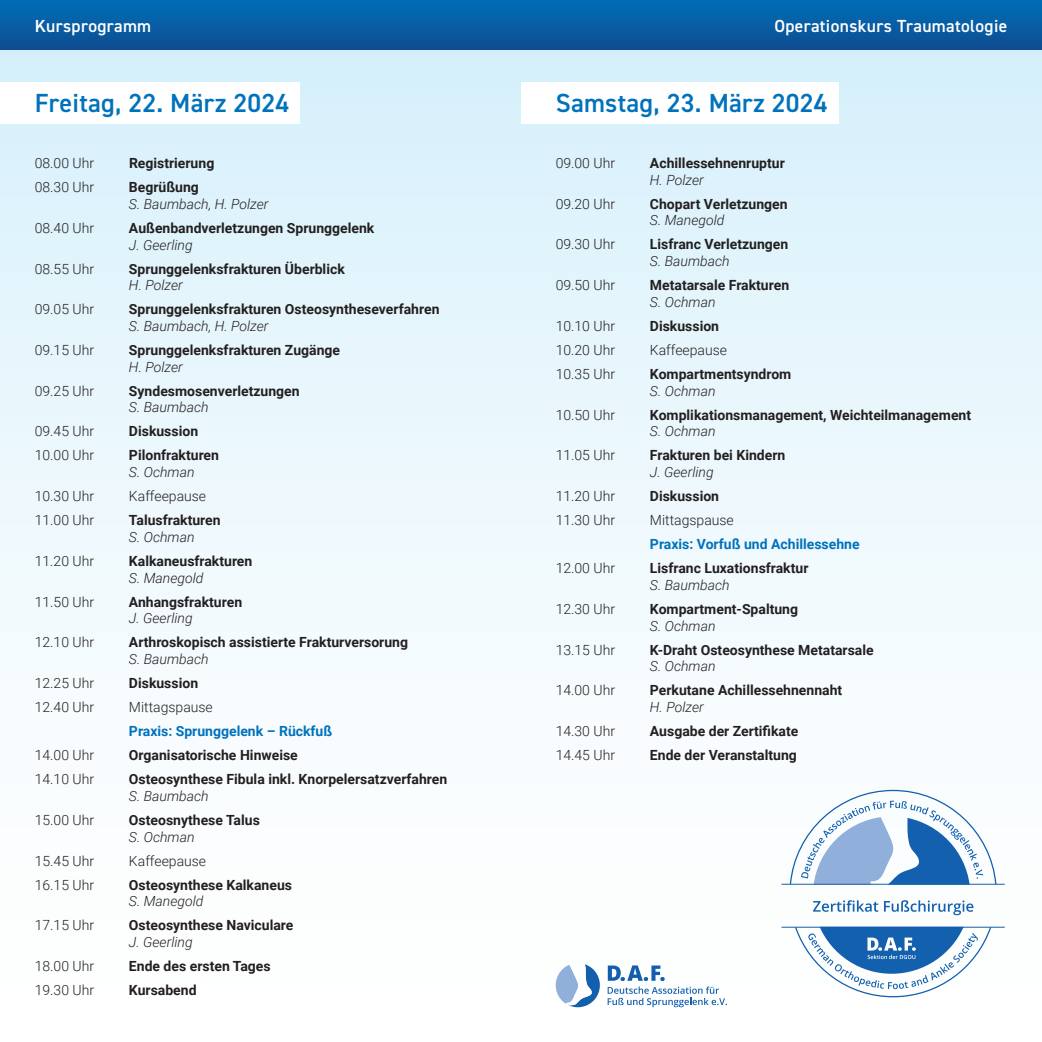
<style>
.page{position:relative;width:1042px;height:1042px;background:#fff}
.page>*{position:absolute;margin:0;border:0;box-sizing:border-box;transform-origin:0 0}
.t1{font:600 26.25px "DIN2014";letter-spacing:.01em;color:#0072bc}
.t2{font:600 17.5px "DIN2014";letter-spacing:.02em;color:#fff}
.t3{font:700 14px "Roboto";color:#231f20}
.t4{font:300 14px "Roboto";color:#231f20}
.t5{font:italic 300 14px "Roboto";color:#231f20}
.t6{font:700 14px "Roboto";color:#0072bc}
</style>
<div class="page">
<div style="left:0;top:50px;width:1042px;height:992px;background:linear-gradient(to bottom,#d8f1fb,#fff)"></div>
<div style="left:507px;top:0;width:535px;height:50px;background:linear-gradient(to bottom,#006fb8,#104c91)"></div>
<div style="left:0;top:0;width:521px;height:50px;background:linear-gradient(to bottom,#006fb8,#104c91)"></div>
<div style="left:0;top:82px;width:300px;height:42px;background:#fff"></div>
<div style="left:521px;top:82px;width:317px;height:42px;background:#fff"></div>
<svg style="left:556px;top:963px;width:44px;height:44px"></svg>
<svg style="left:607px;top:965px;width:120px;height:42px"></svg>
<svg style="left:789px;top:790px;width:208px;height:207px"></svg>
<hr style="left:781px;top:884px;width:223px;height:1px;background:#1360ae">
<hr style="left:781px;top:927px;width:223px;height:1px;background:#1360ae">
<p class="t2" style="left:35px;top:14px;width:118px">Kursprogramm</p>
<p class="t2" style="left:774px;top:14px;width:234px">Operationskurs Traumatologie</p>
<h1 class="t1" style="left:35px;top:85px;width:256px">Freitag, 22. März 2024</h1>
<h1 class="t1" style="left:556px;top:85px;width:273px">Samstag, 23. März 2024</h1>
<p class="t4" style="left:35px;top:153px;width:61px">08.00 Uhr</p>
<p class="t3" style="left:129px;top:153px;width:87px">Registrierung</p>
<p class="t4" style="left:35px;top:177px;width:61px">08.30 Uhr</p>
<p class="t3" style="left:129px;top:177px;width:71px">Begrüßung</p>
<p class="t5" style="left:129px;top:194px;width:141px">S. Baumbach, H. Polzer</p>
<p class="t4" style="left:35px;top:218px;width:61px">08.40 Uhr</p>
<p class="t3" style="left:129px;top:218px;width:247px">Außenbandverletzungen Sprunggelenk</p>
<p class="t5" style="left:129px;top:235px;width:65px">J. Geerling</p>
<p class="t4" style="left:35px;top:259px;width:61px">08.55 Uhr</p>
<p class="t3" style="left:129px;top:259px;width:217px">Sprunggelenksfrakturen Überblick</p>
<p class="t5" style="left:129px;top:275px;width:55px">H. Polzer</p>
<p class="t4" style="left:35px;top:299px;width:61px">09.05 Uhr</p>
<p class="t3" style="left:129px;top:299px;width:312px">Sprunggelenksfrakturen Osteosyntheseverfahren</p>
<p class="t5" style="left:129px;top:316px;width:141px">S. Baumbach, H. Polzer</p>
<p class="t4" style="left:35px;top:340px;width:61px">09.15 Uhr</p>
<p class="t3" style="left:129px;top:340px;width:213px">Sprunggelenksfrakturen Zugänge</p>
<p class="t5" style="left:129px;top:357px;width:55px">H. Polzer</p>
<p class="t4" style="left:35px;top:381px;width:61px">09.25 Uhr</p>
<p class="t3" style="left:129px;top:381px;width:172px">Syndesmosenverletzungen</p>
<p class="t5" style="left:129px;top:397px;width:81px">S. Baumbach</p>
<p class="t4" style="left:35px;top:421px;width:61px">09.45 Uhr</p>
<p class="t3" style="left:129px;top:421px;width:71px">Diskussion</p>
<p class="t4" style="left:35px;top:446px;width:61px">10.00 Uhr</p>
<p class="t3" style="left:129px;top:446px;width:92px">Pilonfrakturen</p>
<p class="t5" style="left:129px;top:462px;width:67px">S. Ochman</p>
<p class="t4" style="left:35px;top:486px;width:61px">10.30 Uhr</p>
<p class="t4" style="left:129px;top:486px;width:79px">Kaffeepause</p>
<p class="t4" style="left:35px;top:510px;width:61px">11.00 Uhr</p>
<p class="t3" style="left:129px;top:510px;width:93px">Talusfrakturen</p>
<p class="t5" style="left:129px;top:527px;width:67px">S. Ochman</p>
<p class="t4" style="left:35px;top:551px;width:61px">11.20 Uhr</p>
<p class="t3" style="left:129px;top:551px;width:125px">Kalkaneusfrakturen</p>
<p class="t5" style="left:129px;top:568px;width:76px">S. Manegold</p>
<p class="t4" style="left:35px;top:592px;width:61px">11.50 Uhr</p>
<p class="t3" style="left:129px;top:592px;width:115px">Anhangsfrakturen</p>
<p class="t5" style="left:129px;top:608px;width:65px">J. Geerling</p>
<p class="t4" style="left:35px;top:632px;width:61px">12.10 Uhr</p>
<p class="t3" style="left:129px;top:632px;width:280px">Arthroskopisch assistierte Frakturversorung</p>
<p class="t5" style="left:129px;top:649px;width:81px">S. Baumbach</p>
<p class="t4" style="left:35px;top:673px;width:61px">12.25 Uhr</p>
<p class="t3" style="left:129px;top:673px;width:71px">Diskussion</p>
<p class="t4" style="left:35px;top:697px;width:61px">12.40 Uhr</p>
<p class="t4" style="left:129px;top:697px;width:85px">Mittagspause</p>
<p class="t6" style="left:129px;top:721px;width:205px">Praxis: Sprunggelenk – Rückfuß</p>
<p class="t4" style="left:35px;top:745px;width:61px">14.00 Uhr</p>
<p class="t3" style="left:129px;top:745px;width:170px">Organisatorische Hinweise</p>
<p class="t4" style="left:35px;top:769px;width:61px">14.10 Uhr</p>
<p class="t3" style="left:129px;top:769px;width:320px">Osteosynthese Fibula inkl. Knorpelersatzverfahren</p>
<p class="t5" style="left:129px;top:786px;width:81px">S. Baumbach</p>
<p class="t4" style="left:35px;top:810px;width:61px">15.00 Uhr</p>
<p class="t3" style="left:129px;top:810px;width:132px">Osteosnythese Talus</p>
<p class="t5" style="left:129px;top:827px;width:67px">S. Ochman</p>
<p class="t4" style="left:35px;top:851px;width:61px">15.45 Uhr</p>
<p class="t4" style="left:129px;top:851px;width:79px">Kaffeepause</p>
<p class="t4" style="left:35px;top:875px;width:61px">16.15 Uhr</p>
<p class="t3" style="left:129px;top:875px;width:165px">Osteosynthese Kalkaneus</p>
<p class="t5" style="left:129px;top:891px;width:76px">S. Manegold</p>
<p class="t4" style="left:35px;top:915px;width:61px">17.15 Uhr</p>
<p class="t3" style="left:129px;top:915px;width:166px">Osteosynthese Naviculare</p>
<p class="t5" style="left:129px;top:932px;width:65px">J. Geerling</p>
<p class="t4" style="left:35px;top:956px;width:61px">18.00 Uhr</p>
<p class="t3" style="left:129px;top:956px;width:143px">Ende des ersten Tages</p>
<p class="t4" style="left:35px;top:980px;width:61px">19.30 Uhr</p>
<p class="t3" style="left:129px;top:980px;width:69px">Kursabend</p>
<p class="t4" style="left:556px;top:153px;width:61px">09.00 Uhr</p>
<p class="t3" style="left:650px;top:153px;width:136px">Achillessehnenruptur</p>
<p class="t5" style="left:650px;top:170px;width:55px">H. Polzer</p>
<p class="t4" style="left:556px;top:194px;width:61px">09.20 Uhr</p>
<p class="t3" style="left:650px;top:194px;width:139px">Chopart Verletzungen</p>
<p class="t5" style="left:650px;top:211px;width:76px">S. Manegold</p>
<p class="t4" style="left:556px;top:235px;width:61px">09.30 Uhr</p>
<p class="t3" style="left:650px;top:235px;width:140px">Lisfranc Verletzungen</p>
<p class="t5" style="left:650px;top:251px;width:81px">S. Baumbach</p>
<p class="t4" style="left:556px;top:275px;width:61px">09.50 Uhr</p>
<p class="t3" style="left:650px;top:275px;width:141px">Metatarsale Frakturen</p>
<p class="t5" style="left:650px;top:292px;width:67px">S. Ochman</p>
<p class="t4" style="left:556px;top:316px;width:61px">10.10 Uhr</p>
<p class="t3" style="left:650px;top:316px;width:71px">Diskussion</p>
<p class="t4" style="left:556px;top:340px;width:61px">10.20 Uhr</p>
<p class="t4" style="left:650px;top:340px;width:79px">Kaffeepause</p>
<p class="t4" style="left:556px;top:364px;width:61px">10.35 Uhr</p>
<p class="t3" style="left:650px;top:364px;width:143px">Kompartmentsyndrom</p>
<p class="t5" style="left:650px;top:381px;width:67px">S. Ochman</p>
<p class="t4" style="left:556px;top:405px;width:61px">10.50 Uhr</p>
<p class="t3" style="left:650px;top:405px;width:323px">Komplikationsmanagement, Weichteilmanagement</p>
<p class="t5" style="left:650px;top:421px;width:67px">S. Ochman</p>
<p class="t4" style="left:556px;top:445px;width:61px">11.05 Uhr</p>
<p class="t3" style="left:650px;top:445px;width:137px">Frakturen bei Kindern</p>
<p class="t5" style="left:650px;top:462px;width:65px">J. Geerling</p>
<p class="t4" style="left:556px;top:486px;width:61px">11.20 Uhr</p>
<p class="t3" style="left:650px;top:486px;width:71px">Diskussion</p>
<p class="t4" style="left:556px;top:510px;width:61px">11.30 Uhr</p>
<p class="t4" style="left:650px;top:510px;width:85px">Mittagspause</p>
<p class="t6" style="left:650px;top:534px;width:211px">Praxis: Vorfuß und Achillessehne</p>
<p class="t4" style="left:556px;top:558px;width:61px">12.00 Uhr</p>
<p class="t3" style="left:650px;top:558px;width:160px">Lisfranc Luxationsfraktur</p>
<p class="t5" style="left:650px;top:575px;width:81px">S. Baumbach</p>
<p class="t4" style="left:556px;top:599px;width:61px">12.30 Uhr</p>
<p class="t3" style="left:650px;top:599px;width:150px">Kompartment-Spaltung</p>
<p class="t5" style="left:650px;top:616px;width:67px">S. Ochman</p>
<p class="t4" style="left:556px;top:640px;width:61px">13.15 Uhr</p>
<p class="t3" style="left:650px;top:640px;width:225px">K-Draht Osteosynthese Metatarsale</p>
<p class="t5" style="left:650px;top:656px;width:67px">S. Ochman</p>
<p class="t4" style="left:556px;top:680px;width:61px">14.00 Uhr</p>
<p class="t3" style="left:650px;top:680px;width:194px">Perkutane Achillessehnennaht</p>
<p class="t5" style="left:650px;top:697px;width:55px">H. Polzer</p>
<p class="t4" style="left:556px;top:721px;width:61px">14.30 Uhr</p>
<p class="t3" style="left:650px;top:721px;width:150px">Ausgabe der Zertifikate</p>
<p class="t4" style="left:556px;top:745px;width:61px">14.45 Uhr</p>
<p class="t3" style="left:650px;top:745px;width:148px">Ende der Veranstaltung</p>
</div>
